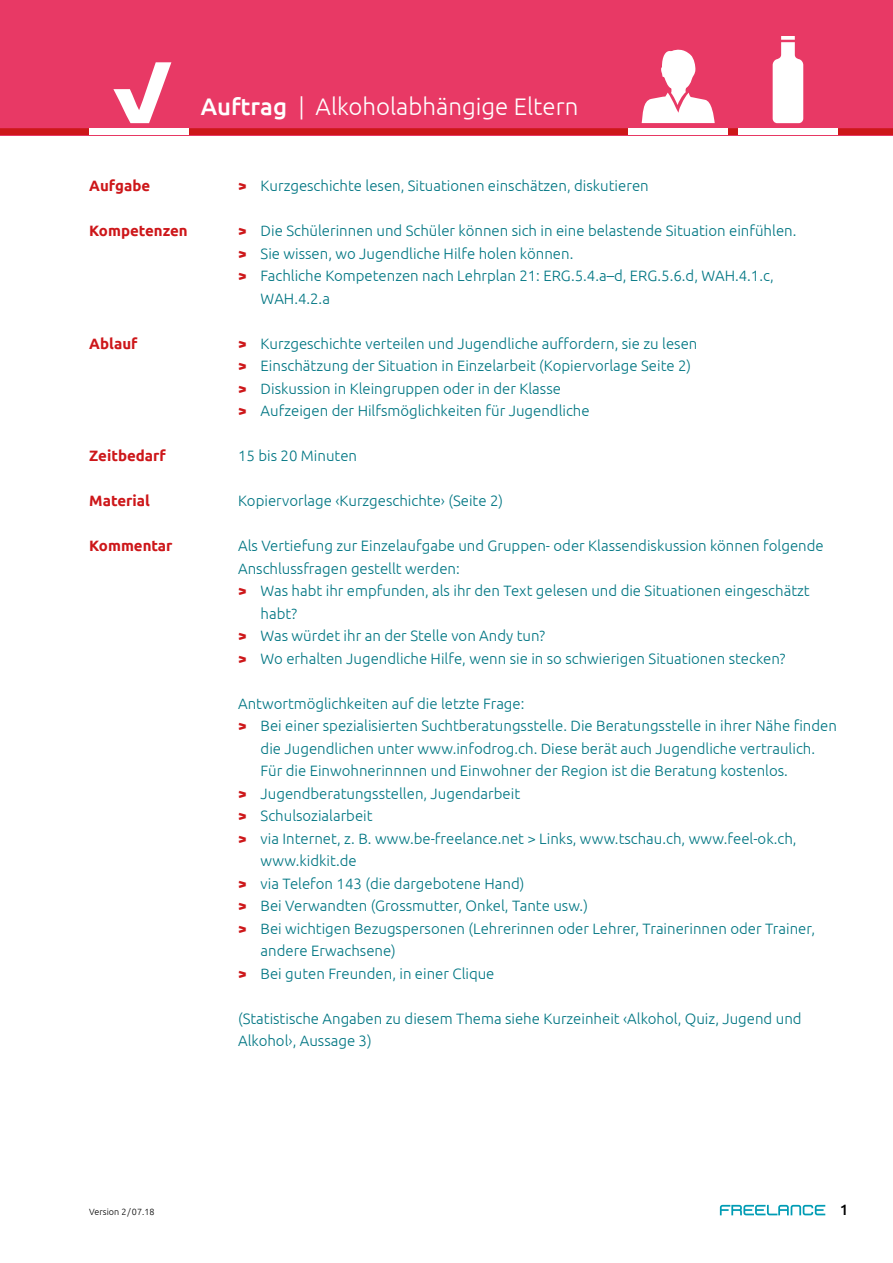
<style>
.page{position:relative;width:893px;height:1263px;background:#fff}
.page>*{position:absolute;margin:0;border:0;box-sizing:border-box;transform-origin:0 0}
.t1{font:300 24px "Ubuntu";color:#fff}
.t2{font:300 15px/22.5px "Ubuntu";color:#007683}
.t3{font:700 15px "Ubuntu";color:#cd171a}
.t4{font:500 15px "Ubuntu";color:#000}
.t5{font:300 9px "Ubuntu";color:#000}
.s1{font-weight:500}
.s2{font-weight:700;color:#cd171a}
</style>
<div class="page">
<div style="left:0;top:0;width:893px;height:135px;background:#e83965"></div>
<svg style="left:0;top:36px;width:893px;height:99px"></svg>
<svg style="left:720px;top:1205px;width:105px;height:10px"></svg>
<h1 class="t1" style="left:201px;top:92px;width:379px"><span class="s1">Auftrag</span> | Alkoholabhängige Eltern</h1>
<p class="t3" style="left:89px;top:177px;width:62px">Aufgabe</p>
<p class="t3" style="left:89px;top:222px;width:100px">Kompetenzen</p>
<p class="t3" style="left:89px;top:334px;width:50px">Ablauf</p>
<p class="t3" style="left:89px;top:447px;width:78px">Zeitbedarf</p>
<p class="t3" style="left:89px;top:492px;width:62px">Material</p>
<p class="t3" style="left:89px;top:537px;width:85px">Kommentar</p>
<p class="t2" style="left:238px;top:174px;width:412px"><span class="s2">&gt;</span> Kurzgeschichte lesen, Situationen einschätzen, diskutieren</p>
<p class="t2" style="left:238px;top:219px;width:560px"><span class="s2">&gt;</span> Die Schülerinnen und Schüler können sich in eine belastende Situation einfühlen.</p>
<p class="t2" style="left:238px;top:242px;width:337px"><span class="s2">&gt;</span> Sie wissen, wo Jugendliche Hilfe holen können.</p>
<p class="t2" style="left:238px;top:264px;width:537px"><span class="s2">&gt;</span> Fachliche Kompetenzen nach Lehrplan 21: ERG.5.4.a–d, ERG.5.6.d, WAH.4.1.c,</p>
<p class="t2" style="left:261px;top:287px;width:71px">WAH.4.2.a</p>
<p class="t2" style="left:238px;top:332px;width:461px"><span class="s2">&gt;</span> Kurzgeschichte verteilen und Jugendliche auffordern, sie zu lesen <span class="s2">&gt;</span> Einschätzung der Situation in Einzelarbeit (Kopiervorlage Seite 2) <span class="s2">&gt;</span> Diskussion in Kleingruppen oder in der Klasse<br><span class="s2">&gt;</span> Aufzeigen der Hilfsmöglichkeiten für Jugendliche</p>
<p class="t2" style="left:238px;top:444px;width:120px">15 bis 20 Minuten</p>
<p class="t2" style="left:238px;top:489px;width:267px">Kopiervorlage ‹Kurzgeschichte› (Seite 2)</p>
<p class="t2" style="left:238px;top:534px;width:587px">Als Vertiefung zur Einzelaufgabe und Gruppen- oder Klassendiskussion können folgende</p>
<p class="t2" style="left:238px;top:557px;width:223px">Anschlussfragen gestellt werden:</p>
<p class="t2" style="left:238px;top:579px;width:573px"><span class="s2">&gt;</span> Was habt ihr empfunden, als ihr den Text gelesen und die Situationen eingeschätzt</p>
<p class="t2" style="left:261px;top:602px;width:38px">habt?</p>
<p class="t2" style="left:238px;top:624px;width:308px"><span class="s2">&gt;</span> Was würdet ihr an der Stelle von Andy tun?</p>
<p class="t2" style="left:238px;top:647px;width:549px"><span class="s2">&gt;</span> Wo erhalten Jugendliche Hilfe, wenn sie in so schwierigen Situationen stecken?</p>
<p class="t2" style="left:238px;top:692px;width:288px">Antwortmöglichkeiten auf die letzte Frage:</p>
<p class="t2" style="left:238px;top:714px;width:600px"><span class="s2">&gt;</span> Bei einer spezialisierten Suchtberatungsstelle. Die Beratungsstelle in ihrer Nähe finden</p>
<p class="t2" style="left:261px;top:737px;width:556px">die Jugendlichen unter www.infodrog.ch. Diese berät auch Jugendliche vertraulich.</p>
<p class="t2" style="left:261px;top:759px;width:529px">Für die Einwohnerinnnen und Einwohner der Region ist die Beratung kostenlos.</p>
<p class="t2" style="left:238px;top:782px;width:283px"><span class="s2">&gt;</span> Jugendberatungsstellen, Jugendarbeit</p>
<p class="t2" style="left:238px;top:804px;width:136px"><span class="s2">&gt;</span> Schulsozialarbeit</p>
<p class="t2" style="left:238px;top:827px;width:560px"><span class="s2">&gt;</span> via Internet, z. B. www.be-freelance.net &gt; Links, www.tschau.ch, www.feel-ok.ch,</p>
<p class="t2" style="left:261px;top:849px;width:98px">www.kidkit.de</p>
<p class="t2" style="left:238px;top:872px;width:288px"><span class="s2">&gt;</span> via Telefon 143 (die dargebotene Hand)</p>
<p class="t2" style="left:238px;top:894px;width:351px"><span class="s2">&gt;</span> Bei Verwandten (Grossmutter, Onkel, Tante usw.)</p>
<p class="t2" style="left:238px;top:917px;width:578px"><span class="s2">&gt;</span> Bei wichtigen Bezugspersonen (Lehrerinnen oder Lehrer, Trainerinnen oder Trainer,</p>
<p class="t2" style="left:261px;top:939px;width:137px">andere Erwachsene)</p>
<p class="t2" style="left:238px;top:962px;width:258px"><span class="s2">&gt;</span> Bei guten Freunden, in einer Clique</p>
<p class="t2" style="left:238px;top:1007px;width:565px">(Statistische Angaben zu diesem Thema siehe Kurzeinheit ‹Alkohol, Quiz, Jugend und<br>Alkohol›, Aussage 3)</p>
<p class="t5" style="left:89px;top:1206px;width:67px">Version 2/07.18</p>
<p class="t4" style="left:840px;top:1200px;width:10px">1</p>
</div>
